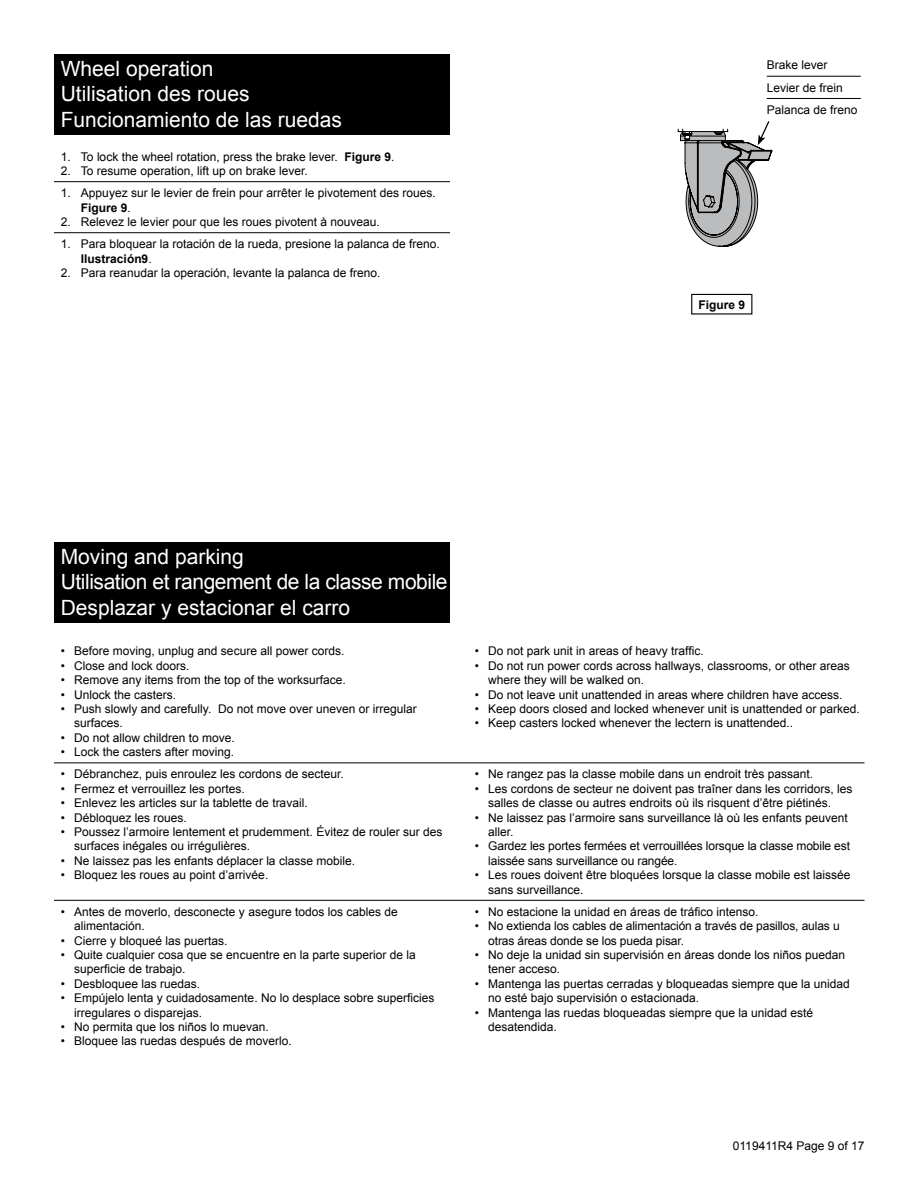
<style>
.page{position:relative;width:918px;height:1188px;background:#fff}
.page>*{position:absolute;margin:0;border:0;box-sizing:border-box;transform-origin:0 0}
.t1{font:21px/25.3px "Arial";color:#fff}
.t2{font:12px/14.4px "Arial";color:#000}
.t3{font:700 12px "Arial";color:#000}
.s1{font-weight:700}
</style>
<div class="page">
<hr style="left:767px;top:76px;width:94px;height:1px;background:#000">
<hr style="left:767px;top:98px;width:94px;height:1px;background:#000">
<svg style="left:677px;top:121px;width:96px;height:126px"></svg>
<div style="left:54px;top:54px;width:396px;height:81px;background:#000"></div>
<hr style="left:54px;top:181px;width:396px;height:1px;background:#000">
<hr style="left:54px;top:232px;width:396px;height:1px;background:#000">
<hr style="left:54px;top:567px;width:396px;height:1px;background:#000">
<hr style="left:54px;top:592px;width:396px;height:1px;background:#000">
<div style="left:59px;top:542px;width:391px;height:81px;background:#000"></div>
<hr style="left:54px;top:762px;width:414px;height:1px;background:#000">
<hr style="left:468px;top:762px;width:397px;height:1px;background:#000">
<hr style="left:54px;top:900px;width:414px;height:1px;background:#000">
<hr style="left:468px;top:900px;width:397px;height:1px;background:#000">
<div style="left:691px;top:294px;width:61px;height:21px;border:1px solid #000"></div>
<h1 class="t1" style="left:61px;top:56px;width:283px">Wheel operation<br>Utilisation des roues<br>Funcionamiento de las ruedas</h1>
<p class="t2" style="left:61px;top:149px;width:335px">1. To lock the wheel rotation, press the brake lever. <span class="s1">Figure 9</span>.</p>
<p class="t2" style="left:61px;top:164px;width:249px">2. To resume operation, lift up on brake lever.</p>
<p class="t2" style="left:81px;top:186px;width:356px;text-indent:-20px">1. Appuyez sur le levier de frein pour arrêter le pivotement des roues.<br><span class="s1">Figure 9</span>.</p>
<p class="t2" style="left:61px;top:215px;width:321px">2. Relevez le levier pour que les roues pivotent à nouveau.</p>
<p class="t2" style="left:81px;top:237px;width:360px;text-indent:-20px">1. Para bloquear la rotación de la rueda, presione la palanca de freno.<br><span class="s1">Ilustración9</span>.</p>
<p class="t2" style="left:61px;top:266px;width:321px">2. Para reanudar la operación, levante la palanca de freno.</p>
<p class="t2" style="left:767px;top:54px;width:92px;line-height:22.2px">Brake lever<br>Levier de frein<br>Palanca de freno</p>
<p class="t3" style="left:698px;top:296px;width:48px">Figure 9</p>
<h1 class="t1" style="left:61px;top:544px;width:388px">Moving and parking<br>Utilisation et rangement de la classe mobile<br>Desplazar y estacionar el carro</h1>
<p class="t2" style="left:61px;top:644px;width:285px">• Before moving, unplug and secure all power cords.</p>
<p class="t2" style="left:61px;top:658px;width:130px">• Close and lock doors.</p>
<p class="t2" style="left:61px;top:673px;width:286px">• Remove any items from the top of the worksurface.</p>
<p class="t2" style="left:61px;top:687px;width:117px">• Unlock the casters.</p>
<p class="t2" style="left:74px;top:702px;width:344px;text-indent:-14px">• Push slowly and carefully. Do not move over uneven or irregular surfaces.</p>
<p class="t2" style="left:61px;top:730px;width:176px">• Do not allow children to move.</p>
<p class="t2" style="left:61px;top:745px;width:175px">• Lock the casters after moving.</p>
<p class="t2" style="left:61px;top:767px;width:284px">• Débranchez, puis enroulez les cordons de secteur.</p>
<p class="t2" style="left:61px;top:781px;width:186px">• Fermez et verrouillez les portes.</p>
<p class="t2" style="left:61px;top:796px;width:248px">• Enlevez les articles sur la tablette de travail.</p>
<p class="t2" style="left:61px;top:810px;width:128px">• Débloquez les roues.</p>
<p class="t2" style="left:74px;top:825px;width:370px;text-indent:-14px">• Poussez l’armoire lentement et prudemment. Évitez de rouler sur des surfaces inégales ou irrégulières.</p>
<p class="t2" style="left:61px;top:853px;width:296px">• Ne laissez pas les enfants déplacer la classe mobile.</p>
<p class="t2" style="left:61px;top:868px;width:209px">• Bloquez les roues au point d’arrivée.</p>
<p class="t2" style="left:74px;top:905px;width:325px;text-indent:-14px">• Antes de moverlo, desconecte y asegure todos los cables de alimentación.</p>
<p class="t2" style="left:61px;top:933px;width:168px">• Cierre y bloqueé las puertas.</p>
<p class="t2" style="left:74px;top:948px;width:343px;text-indent:-14px">• Quite cualquier cosa que se encuentre en la parte superior de la superficie de trabajo.</p>
<p class="t2" style="left:61px;top:977px;width:141px">• Desbloquee las ruedas.</p>
<p class="t2" style="left:74px;top:991px;width:362px;text-indent:-14px">• Empújelo lenta y cuidadosamente. No lo desplace sobre superficies irregulares o disparejas.</p>
<p class="t2" style="left:61px;top:1020px;width:210px">• No permita que los niños lo muevan.</p>
<p class="t2" style="left:61px;top:1034px;width:232px">• Bloquee las ruedas después de moverlo.</p>
<p class="t2" style="left:475px;top:644px;width:230px">• Do not park unit in areas of heavy traffic.</p>
<p class="t2" style="left:488px;top:658px;width:363px;text-indent:-14px">• Do not run power cords across hallways, classrooms, or other areas where they will be walked on.</p>
<p class="t2" style="left:475px;top:687px;width:369px">• Do not leave unit unattended in areas where children have access.</p>
<p class="t2" style="left:475px;top:702px;width:387px">• Keep doors closed and locked whenever unit is unattended or parked.</p>
<p class="t2" style="left:475px;top:716px;width:320px">• Keep casters locked whenever the lectern is unattended..</p>
<p class="t2" style="left:475px;top:767px;width:340px">• Ne rangez pas la classe mobile dans un endroit très passant.</p>
<p class="t2" style="left:488px;top:781px;width:366px;text-indent:-14px">• Les cordons de secteur ne doivent pas traîner dans les corridors, les salles de classe ou autres endroits où ils risquent d’être piétinés.</p>
<p class="t2" style="left:488px;top:810px;width:361px;text-indent:-14px">• Ne laissez pas l’armoire sans surveillance là où les enfants peuvent aller.</p>
<p class="t2" style="left:488px;top:839px;width:363px;text-indent:-14px">• Gardez les portes fermées et verrouillées lorsque la classe mobile est laissée sans surveillance ou rangée.</p>
<p class="t2" style="left:488px;top:868px;width:364px;text-indent:-14px">• Les roues doivent être bloquées lorsque la classe mobile est laissée sans surveillance.</p>
<p class="t2" style="left:475px;top:905px;width:285px">• No estacione la unidad en áreas de tráfico intenso.</p>
<p class="t2" style="left:488px;top:919px;width:353px;text-indent:-14px">• No extienda los cables de alimentación a través de pasillos, aulas u otras áreas donde se los pueda pisar.</p>
<p class="t2" style="left:488px;top:948px;width:358px;text-indent:-14px">• No deje la unidad sin supervisión en áreas donde los niños puedan tener acceso.</p>
<p class="t2" style="left:488px;top:977px;width:363px;text-indent:-14px">• Mantenga las puertas cerradas y bloqueadas siempre que la unidad no esté bajo supervisión o estacionada.</p>
<p class="t2" style="left:488px;top:1005px;width:326px;text-indent:-14px">• Mantenga las ruedas bloqueadas siempre que la unidad esté desatendida.</p>
<p class="t2" style="left:733px;top:1139px;width:133px">0119411R4 Page 9 of 17</p>
</div>
